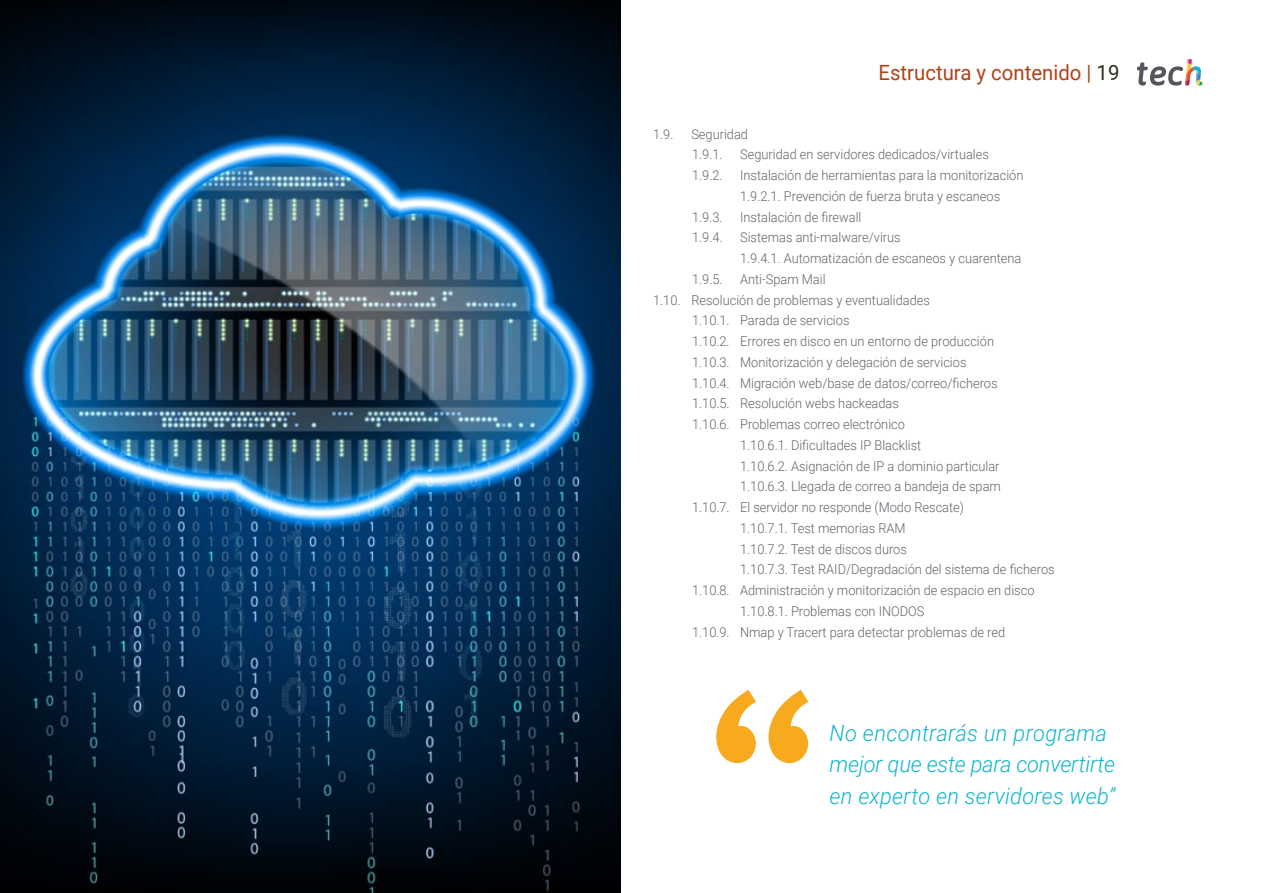
<style>
.page{position:relative;width:1263px;height:893px;background:#fff}
.page>*{position:absolute;margin:0;border:0;box-sizing:border-box;transform-origin:0 0}
.t1{font:italic 300 22.5px/31.5px "Roboto";letter-spacing:.01em;color:#0fb6cf}
.t2{font:21px "Roboto";color:#b14217}
.t3{font:300 13.5px/20.7px "Roboto";color:#61646a;scale:.95 1}
.s1{color:#312e20}
</style>
<div class="page">
<img style="left:0;top:0;width:621px;height:893px">
<svg style="left:1137px;top:59px;width:65px;height:27px"></svg>
<svg style="left:716px;top:690px;width:92px;height:73px"></svg>
<h2 class="t2" style="left:878px;top:57px;width:242px">Estructura y contenido | <span class="s1">19</span></h2>
<p class="t3" style="left:653px;top:123px;width:23px">1.9.</p>
<p class="t3" style="left:691px;top:123px;width:61px">Seguridad<br>1.9.1.</p>
<p class="t3" style="left:740px;top:144px;width:263px">Seguridad en servidores dedicados/virtuales</p>
<p class="t3" style="left:692px;top:164px;width:34px">1.9.2.</p>
<p class="t3" style="left:740px;top:164px;width:300px">Instalación de herramientas para la monitorización<br>1.9.2.1. Prevención de fuerza bruta y escaneos</p>
<p class="t3" style="left:692px;top:206px;width:34px">1.9.3.</p>
<p class="t3" style="left:740px;top:206px;width:129px">Instalación de firewall</p>
<p class="t3" style="left:692px;top:227px;width:34px">1.9.4.</p>
<p class="t3" style="left:740px;top:227px;width:298px">Sistemas anti-malware/virus<br>1.9.4.1. Automatización de escaneos y cuarentena</p>
<p class="t3" style="left:692px;top:268px;width:34px">1.9.5.</p>
<p class="t3" style="left:740px;top:268px;width:91px">Anti-Spam Mail</p>
<p class="t3" style="left:653px;top:289px;width:293px">1.10. Resolución de problemas y eventualidades</p>
<p class="t3" style="left:692px;top:310px;width:167px">1.10.1. Parada de servicios</p>
<p class="t3" style="left:692px;top:330px;width:319px">1.10.2. Errores en disco en un entorno de producción</p>
<p class="t3" style="left:692px;top:351px;width:290px">1.10.3. Monitorización y delegación de servicios</p>
<p class="t3" style="left:692px;top:372px;width:323px">1.10.4. Migración web/base de datos/correo/ficheros</p>
<p class="t3" style="left:692px;top:393px;width:219px">1.10.5. Resolución webs hackeadas</p>
<p class="t3" style="left:692px;top:413px;width:226px">1.10.6. Problemas correo electrónico</p>
<p class="t3" style="left:740px;top:434px;width:192px">1.10.6.1. Dificultades IP Blacklist</p>
<p class="t3" style="left:740px;top:455px;width:275px">1.10.6.2. Asignación de IP a dominio particular</p>
<p class="t3" style="left:740px;top:476px;width:276px">1.10.6.3. Llegada de correo a bandeja de spam</p>
<p class="t3" style="left:692px;top:496px;width:288px">1.10.7. El servidor no responde (Modo Rescate)</p>
<p class="t3" style="left:740px;top:517px;width:176px">1.10.7.1. Test memorias RAM</p>
<p class="t3" style="left:740px;top:538px;width:177px">1.10.7.2. Test de discos duros</p>
<p class="t3" style="left:740px;top:559px;width:333px">1.10.7.3. Test RAID/Degradación del sistema de ficheros</p>
<p class="t3" style="left:692px;top:579px;width:362px">1.10.8. Administración y monitorización de espacio en disco</p>
<p class="t3" style="left:740px;top:600px;width:196px">1.10.8.1. Problemas con INODOS</p>
<p class="t3" style="left:692px;top:621px;width:331px">1.10.9. Nmap y Tracert para detectar problemas de red</p>
<h1 class="t1" style="left:830px;top:716px;width:287px">No encontrarás un programa mejor que este para convertirte en experto en servidores web”</h1>
</div>
